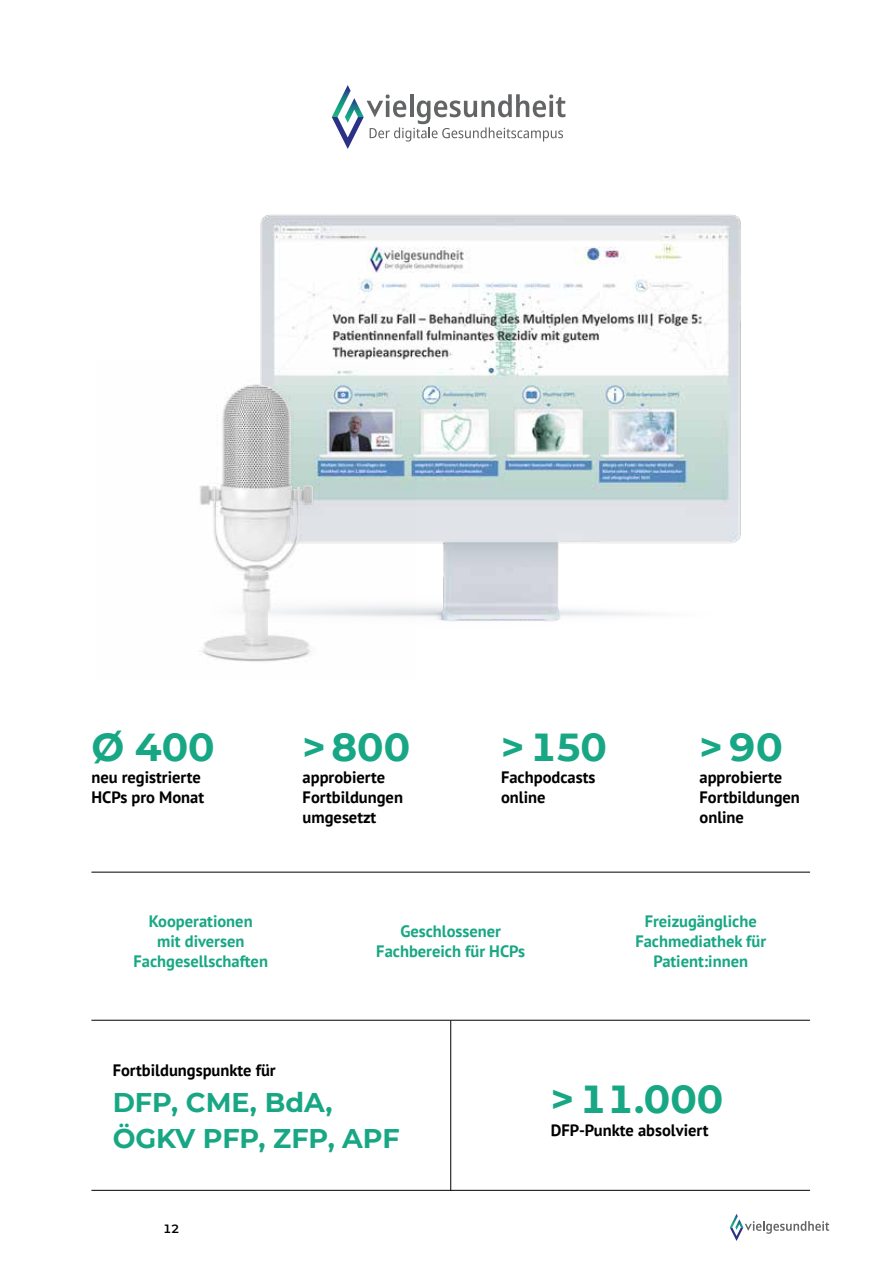
<style>
.page{position:relative;width:893px;height:1263px;background:#fff}
.page>*{position:absolute;margin:0;border:0;box-sizing:border-box;transform-origin:0 0}
.t1{font:700 39px "Montserrat";color:#18a784}
.t2{font:700 27px/36px "Montserrat";color:#18a784}
.t3{font:700 16.5px/19.8px "PT Sans";color:#000}
.t4{font:700 16.5px/19.8px "PT Sans";color:#18a784;text-align:center}
.t5{font:600 12px "Montserrat";color:#000}
</style>
<div class="page">
<img style="left:260px;top:214px;width:481px;height:407px">
<img style="left:199px;top:361px;width:216px;height:301px">
<img style="left:200px;top:384px;width:113px;height:275px">
<hr style="left:91px;top:872px;width:719px;height:1px;background:#000">
<hr style="left:91px;top:1020px;width:719px;height:1px;background:#000">
<hr style="left:91px;top:1190px;width:719px;height:1px;background:#000">
<hr style="left:450px;top:1020px;width:1px;height:171px;background:#000">
<svg style="left:332px;top:85px;width:233px;height:64px"></svg>
<svg style="left:730px;top:1214px;width:99px;height:27px"></svg>
<h1 class="t1" style="left:91px;top:719px;width:125px">Ø 400</h1>
<p class="t3" style="left:91px;top:767px;width:114px">neu registrierte<br>HCPs pro Monat</p>
<h1 class="t1" style="left:303px;top:719px;width:109px">&gt; 800</h1>
<p class="t3" style="left:303px;top:767px;width:102px">approbierte<br>Fortbildungen umgesetzt</p>
<h1 class="t1" style="left:501px;top:719px;width:107px">&gt; 150</h1>
<p class="t3" style="left:501px;top:767px;width:96px">Fachpodcasts online</p>
<h1 class="t1" style="left:699px;top:719px;width:85px">&gt; 90</h1>
<p class="t3" style="left:699px;top:767px;width:102px">approbierte<br>Fortbildungen online</p>
<p class="t4" style="left:134px;top:911px;width:136px">Kooperationen<br>mit diversen<br>Fachgesellschaften</p>
<p class="t4" style="left:376px;top:921px;width:150px">Geschlossener<br>Fachbereich für HCPs</p>
<p class="t4" style="left:635px;top:911px;width:132px">Freizugängliche<br>Fachmediathek für<br>Patient:innen</p>
<p class="t3" style="left:113px;top:1060px;width:165px">Fortbildungspunkte für</p>
<h2 class="t2" style="left:113px;top:1083px;width:289px">DFP, CME, BdA,<br>ÖGKV PFP, ZFP, APF</h2>
<p class="t5" style="left:163px;top:1220px;width:18px">12</p>
<h1 class="t1" style="left:551px;top:1071px;width:174px">&gt; 11.000</h1>
<p class="t3" style="left:551px;top:1120px;width:159px">DFP-Punkte absolviert</p>
</div>
